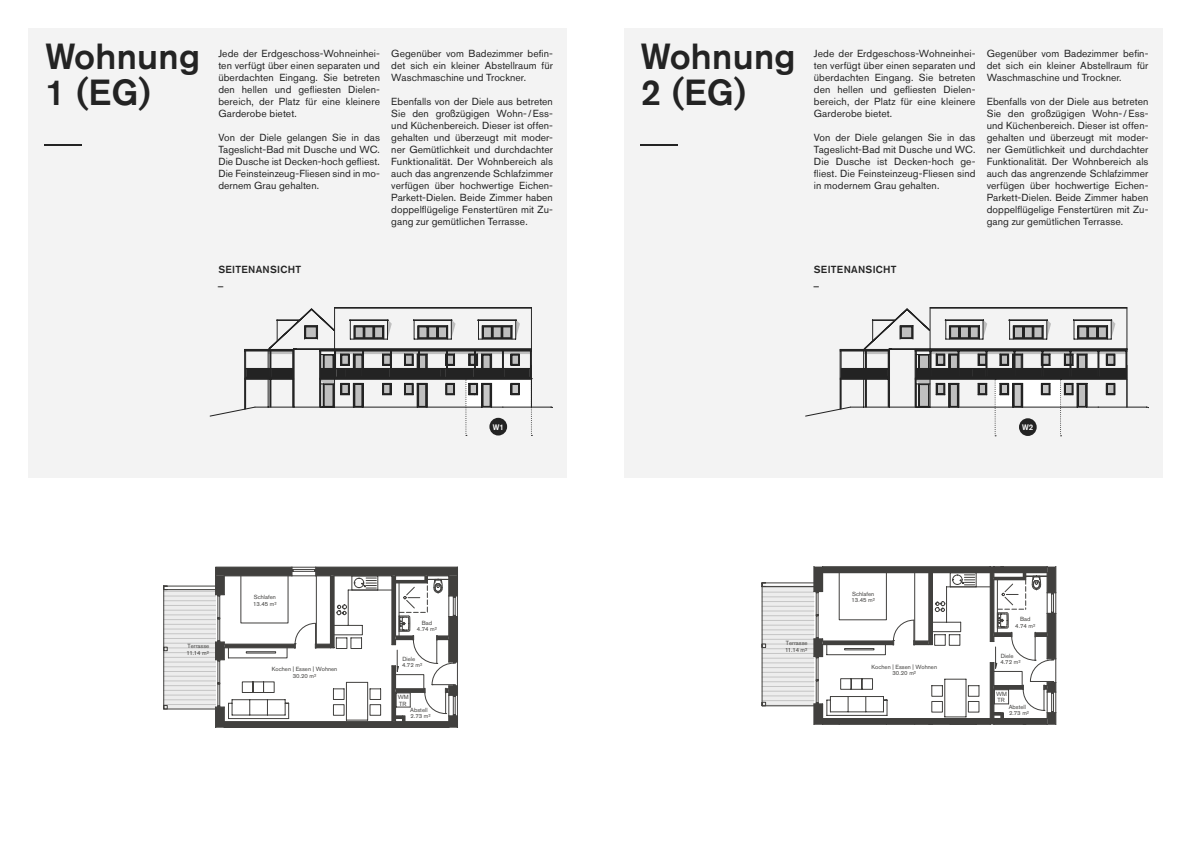
<style>
.page{position:relative;width:1191px;height:842px;background:#fff}
.page>*{position:absolute;margin:0;border:0;box-sizing:border-box;transform-origin:0 0}
.t1{font:500 36px/36px "Akzidenz Grotesk Pro";letter-spacing:.01em;color:#232323}
.t2{font:500 18px "Akzidenz Grotesk Pro";color:#232323;scale:4 1}
.t3{font:10.2px/12px "Akzidenz Grotesk Pro";letter-spacing:.01em;color:#232323;text-align:justify}
.t4{font:500 10.2px/12px "Akzidenz Grotesk Pro";letter-spacing:.03em;color:#232323}
.t5{font:500 8px "Akzidenz Grotesk Pro";color:#fff}
.t6{font:5.9px/6px "Akzidenz Grotesk Pro";color:#41403e}
</style>
<div class="page">
<div style="left:624px;top:28px;width:538px;height:449px;background:#f3f3f3"></div>
<div style="left:28px;top:28px;width:539px;height:449px;background:#f3f3f3"></div>
<hr style="left:864px;top:841px;width:47px;height:1px;background:#41403e">
<hr style="left:923px;top:841px;width:47px;height:1px;background:#41403e">
<svg style="left:761px;top:566px;width:296px;height:159px"></svg>
<hr style="left:266px;top:841px;width:47px;height:1px;background:#41403e">
<hr style="left:325px;top:841px;width:47px;height:1px;background:#41403e">
<svg style="left:163px;top:566px;width:295px;height:162px"></svg>
<svg style="left:209px;top:307px;width:344px;height:129px"></svg>
<svg style="left:805px;top:307px;width:343px;height:129px"></svg>
<h1 class="t1" style="left:45px;top:38px;width:156px">Wohnung<br>1 (EG)</h1>
<h2 class="t2" style="left:45px;top:123px;width:10px">_</h2>
<p class="t3" style="left:218px;top:48px;width:163px">Jede der Erdgeschoss-Wohneinhei&shy;ten verfügt über einen separaten und überdachten Eingang. Sie betreten den hellen und gefliesten Dielen&shy;bereich, der Platz für eine kleinere Garderobe bietet.</p>
<p class="t3" style="left:218px;top:132px;width:163px">Von der Diele gelangen Sie in das Tageslicht-Bad mit Dusche und WC.<br>Die Dusche ist Decken-hoch gefliest.<br>Die Feinsteinzeug-Fliesen sind in mo&shy;dernem Grau gehalten.</p>
<p class="t3" style="left:391px;top:48px;width:163px">Gegenüber vom Badezimmer befin&shy;det sich ein kleiner Abstellraum für Waschmaschine und Trockner.</p>
<p class="t3" style="left:391px;top:96px;width:163px">Ebenfalls von der Diele aus betreten Sie den großzügigen Wohn-/Ess&shy;und Küchenbereich. Dieser ist offen&shy;gehalten und überzeugt mit moder&shy;ner Gemütlichkeit und durchdachter Funktionalität. Der Wohnbereich als auch das angrenzende Schlafzimmer verfügen über hochwertige Eichen-Parkett-Dielen. Beide Zimmer haben doppelflügelige Fenstertüren mit Zu&shy;gang zur gemütlichen Terrasse.</p>
<h1 class="t1" style="left:641px;top:38px;width:156px">Wohnung<br>2 (EG)</h1>
<h2 class="t2" style="left:641px;top:123px;width:10px">_</h2>
<p class="t3" style="left:814px;top:48px;width:163px">Jede der Erdgeschoss-Wohneinhei&shy;ten verfügt über einen separaten und überdachten Eingang. Sie betreten den hellen und gefliesten Dielen&shy;bereich, der Platz für eine kleinere Garderobe bietet.</p>
<p class="t3" style="left:814px;top:132px;width:163px">Von der Diele gelangen Sie in das Tageslicht-Bad mit Dusche und WC.<br>Die Dusche ist Decken-hoch ge&shy;fliest. Die Feinsteinzeug-Fliesen sind in modernem Grau gehalten.</p>
<p class="t3" style="left:986px;top:48px;width:163px">Gegenüber vom Badezimmer befin&shy;det sich ein kleiner Abstellraum für Waschmaschine und Trockner.</p>
<p class="t3" style="left:986px;top:96px;width:163px">Ebenfalls von der Diele aus betreten Sie den großzügigen Wohn-/Ess&shy;und Küchenbereich. Dieser ist offen&shy;gehalten und überzeugt mit moder&shy;ner Gemütlichkeit und durchdachter Funktionalität. Der Wohnbereich als auch das angrenzende Schlafzimmer verfügen über hochwertige Eichen-Parkett-Dielen. Beide Zimmer haben doppelflügelige Fenstertüren mit Zu&shy;gang zur gemütlichen Terrasse.</p>
<p class="t4" style="left:218px;top:264px;width:84px">SEITENANSICHT _</p>
<p class="t4" style="left:813px;top:264px;width:84px">SEITENANSICHT _</p>
<p class="t5" style="left:493px;top:422px;width:13px">W1</p>
<p class="t5" style="left:1022px;top:422px;width:13px">W2</p>
<p class="t6" style="left:187px;top:643px;width:24px;line-height:7px">Terrasse<br>11.14 m²</p>
<p class="t6" style="left:253px;top:593px;width:25px;line-height:6.8px">Schlafen<br>13.45 m²</p>
<p class="t6" style="left:272px;top:665px;width:67px;line-height:6.7px;text-align:center">Kochen | Essen | Wohnen<br>30.20 m²</p>
<p class="t6" style="left:417px;top:619px;width:22px;line-height:6.6px;text-align:center">Bad<br>4.74 m²</p>
<p class="t6" style="left:402px;top:655px;width:22px;line-height:6.4px">Diele<br>4.72 m²</p>
<p class="t6" style="left:398px;top:694px;width:12px">WM</p>
<p class="t6" style="left:399px;top:700px;width:9px">TR</p>
<p class="t6" style="left:410px;top:707px;width:22px">Abstell<br>2.73 m²</p>
<p class="t6" style="left:785px;top:639px;width:24px;line-height:7px">Terrasse<br>11.14 m²</p>
<p class="t6" style="left:851px;top:590px;width:25px;line-height:6.8px">Schlafen<br>13.45 m²</p>
<p class="t6" style="left:871px;top:663px;width:67px;line-height:6.7px;text-align:center">Kochen | Essen | Wohnen<br>30.20 m²</p>
<p class="t6" style="left:1015px;top:616px;width:22px;line-height:6.6px;text-align:center">Bad<br>4.74 m²</p>
<p class="t6" style="left:1000px;top:652px;width:22px;line-height:6.4px">Diele<br>4.72 m²</p>
<p class="t6" style="left:996px;top:690px;width:12px">WM</p>
<p class="t6" style="left:997px;top:697px;width:9px">TR</p>
<p class="t6" style="left:1008px;top:704px;width:22px">Abstell<br>2.73 m²</p>
</div>
